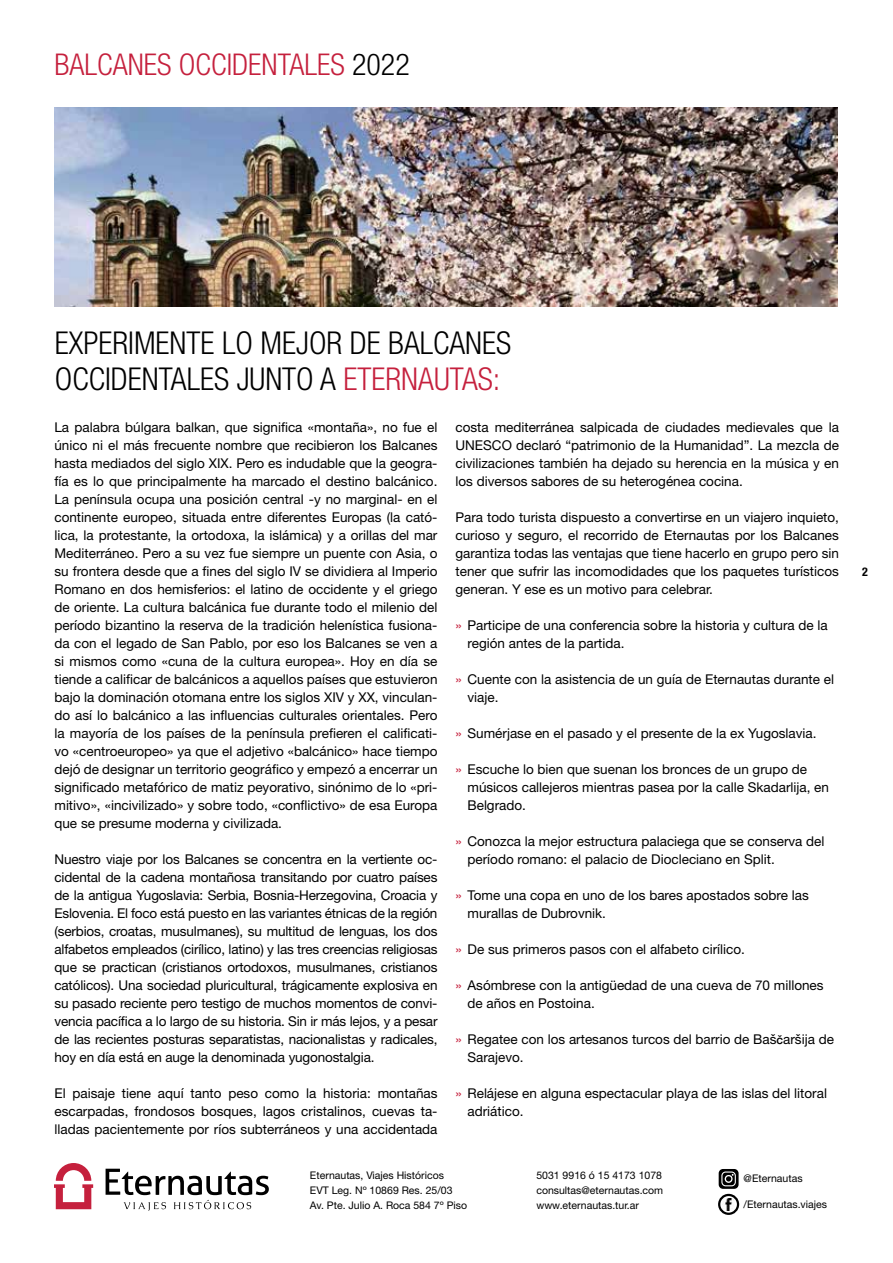
<style>
.page{position:relative;width:893px;height:1263px;background:#fff}
.page>*{position:absolute;margin:0;border:0;box-sizing:border-box;transform-origin:0 0}
.t1{font:300 condensed 31.5px/36px "Helvetica Neue";color:#000}
.t2{font:300 condensed 30px "Helvetica Neue LT Std";color:#c5203d}
.t3{font:13.5px/18px "Helvetica Neue";color:#000}
.t4{font:700 condensed 12px "Helvetica Neue";color:#000}
.t5{font:10.5px/15px "Helvetica Neue";color:#000}
.s1{color:#000}
.s2{color:#c5203d}
.s3{font-weight:500;font-size:12px}
</style>
<div class="page">
<svg style="left:54px;top:1163px;width:39px;height:46px"></svg>
<svg style="left:106px;top:1169px;width:163px;height:42px"></svg>
<svg style="left:723px;top:1198px;width:12px;height:12px"></svg>
<div style="left:718px;top:1194px;width:21px;height:21px;border:2px solid #000;border-radius:50%"></div>
<svg style="left:719px;top:1169px;width:20px;height:20px"></svg>
<img style="left:54px;top:107px;width:783px;height:199px">
<h2 class="t2" style="left:54px;top:48px;width:357px">BALCANES OCCIDENTALES <span class="s1">2022</span></h2>
<h1 class="t1" style="left:55px;top:324px;width:458px">EXPERIMENTE LO MEJOR DE BALCANES<br>OCCIDENTALES JUNTO A <span class="s2">ETERNAUTAS:</span></h1>
<p class="t3" style="left:54px;top:418px;width:385px;text-align:justify">La palabra búlgara balkan, que significa «montaña», no fue el único ni el más frecuente nombre que recibieron los Balcanes hasta mediados del siglo XIX. Pero es indudable que la geogra&shy;fía es lo que principalmente ha marcado el destino balcánico.<br>La península ocupa una posición central -y no marginal- en el continente europeo, situada entre diferentes Europas (la cató&shy;lica, la protestante, la ortodoxa, la islámica) y a orillas del mar Mediterráneo. Pero a su vez fue siempre un puente con Asia, o su frontera desde que a fines del siglo IV se dividiera al Imperio Romano en dos hemisferios: el latino de occidente y el griego de oriente. La cultura balcánica fue durante todo el milenio del período bizantino la reserva de la tradición helenística fusiona&shy;da con el legado de San Pablo, por eso los Balcanes se ven a si mismos como «cuna de la cultura europea». Hoy en día se tiende a calificar de balcánicos a aquellos países que estuvieron bajo la dominación otomana entre los siglos XIV y XX, vinculan&shy;do así lo balcánico a las influencias culturales orientales. Pero la mayoría de los países de la península prefieren el calificati&shy;vo «centroeuropeo» ya que el adjetivo «balcánico» hace tiempo dejó de designar un territorio geográfico y empezó a encerrar un significado metafórico de matiz peyorativo, sinónimo de lo «pri&shy;mitivo», «incivilizado» y sobre todo, «conflictivo» de esa Europa que se presume moderna y civilizada.</p>
<p class="t3" style="left:54px;top:850px;width:385px;text-align:justify">Nuestro viaje por los Balcanes se concentra en la vertiente oc&shy;cidental de la cadena montañosa transitando por cuatro países de la antigua Yugoslavia: Serbia, Bosnia-Herzegovina, Croacia y Eslovenia. El foco está puesto en las variantes étnicas de la región (serbios, croatas, musulmanes), su multitud de lenguas, los dos alfabetos empleados (cirílico, latino) y las tres creencias religiosas que se practican (cristianos ortodoxos, musulmanes, cristianos católicos). Una sociedad pluricultural, trágicamente explosiva en su pasado reciente pero testigo de muchos momentos de convi&shy;vencia pacífica a lo largo de su historia. Sin ir más lejos, y a pesar de las recientes posturas separatistas, nacionalistas y radicales, hoy en día está en auge la denominada yugonostalgia.</p>
<p class="t3" style="left:54px;top:1084px;width:385px;text-align:justify">El paisaje tiene aquí tanto peso como la historia: montañas escarpadas, frondosos bosques, lagos cristalinos, cuevas ta&shy;lladas pacientemente por ríos subterráneos y una accidentada</p>
<p class="t3" style="left:455px;top:418px;width:385px;text-align:justify">costa mediterránea salpicada de ciudades medievales que la UNESCO declaró “patrimonio de la Humanidad”. La mezcla de civilizaciones también ha dejado su herencia en la música y en los diversos sabores de su heterogénea cocina.</p>
<p class="t3" style="left:455px;top:508px;width:385px;text-align:justify">Para todo turista dispuesto a convertirse en un viajero inquieto, curioso y seguro, el recorrido de Eternautas por los Balcanes garantiza todas las ventajas que tiene hacerlo en grupo pero sin tener que sufrir las incomodidades que los paquetes turísticos generan. Y ese es un motivo para celebrar.</p>
<p class="t3" style="left:467px;top:616px;width:362px;text-indent:-12px"><span class="s2">»</span> Participe de una conferencia sobre la historia y cultura de la región antes de la partida.</p>
<p class="t3" style="left:467px;top:670px;width:368px;text-indent:-12px"><span class="s2">»</span> Cuente con la asistencia de un guía de Eternautas durante el viaje.</p>
<p class="t3" style="left:455px;top:724px;width:363px"><span class="s2">»</span> Sumérjase en el pasado y el presente de la ex Yugoslavia.</p>
<p class="t3" style="left:467px;top:760px;width:363px;text-indent:-12px"><span class="s2">»</span> Escuche lo bien que suenan los bronces de un grupo de músicos callejeros mientras pasea por la calle Skadarlija, en<br>Belgrado.</p>
<p class="t3" style="left:467px;top:832px;width:359px;text-indent:-12px"><span class="s2">»</span> Conozca la mejor estructura palaciega que se conserva del período romano: el palacio de Diocleciano en Split.</p>
<p class="t3" style="left:467px;top:886px;width:343px;text-indent:-12px"><span class="s2">»</span> Tome una copa en uno de los bares apostados sobre las murallas de Dubrovnik.</p>
<p class="t3" style="left:455px;top:940px;width:291px"><span class="s2">»</span> De sus primeros pasos con el alfabeto cirílico.</p>
<p class="t3" style="left:467px;top:976px;width:358px;text-indent:-12px"><span class="s2">»</span> Asómbrese con la antigüedad de una cueva de 70 millones de años en Postoina.</p>
<p class="t3" style="left:467px;top:1030px;width:368px;text-indent:-12px"><span class="s2">»</span> Regatee con los artesanos turcos del barrio de Baš<span class="s3">č</span>aršija de<br>Sarajevo.</p>
<p class="t3" style="left:467px;top:1084px;width:361px;text-indent:-12px"><span class="s2">»</span> Relájese en alguna espectacular playa de las islas del litoral adriático.</p>
<p class="t5" style="left:310px;top:1168px;width:159px">Eternautas, Viajes Históricos<br>EVT Leg. Nº 10869 Res. 25/03<br>Av. Pte. Julio A. Roca 584 7º Piso</p>
<p class="t5" style="left:536px;top:1168px;width:128px;text-align:justify">5031 9916 ó 15 4173 1078 consultas@eternautas.com www.eternautas.tur.ar</p>
<p class="t5" style="left:744px;top:1171px;width:60px">@Eternautas</p>
<p class="t5" style="left:744px;top:1196px;width:85px">/Eternautas.viajes</p>
<p class="t4" style="left:862px;top:564px;width:7px">2</p>
</div>
